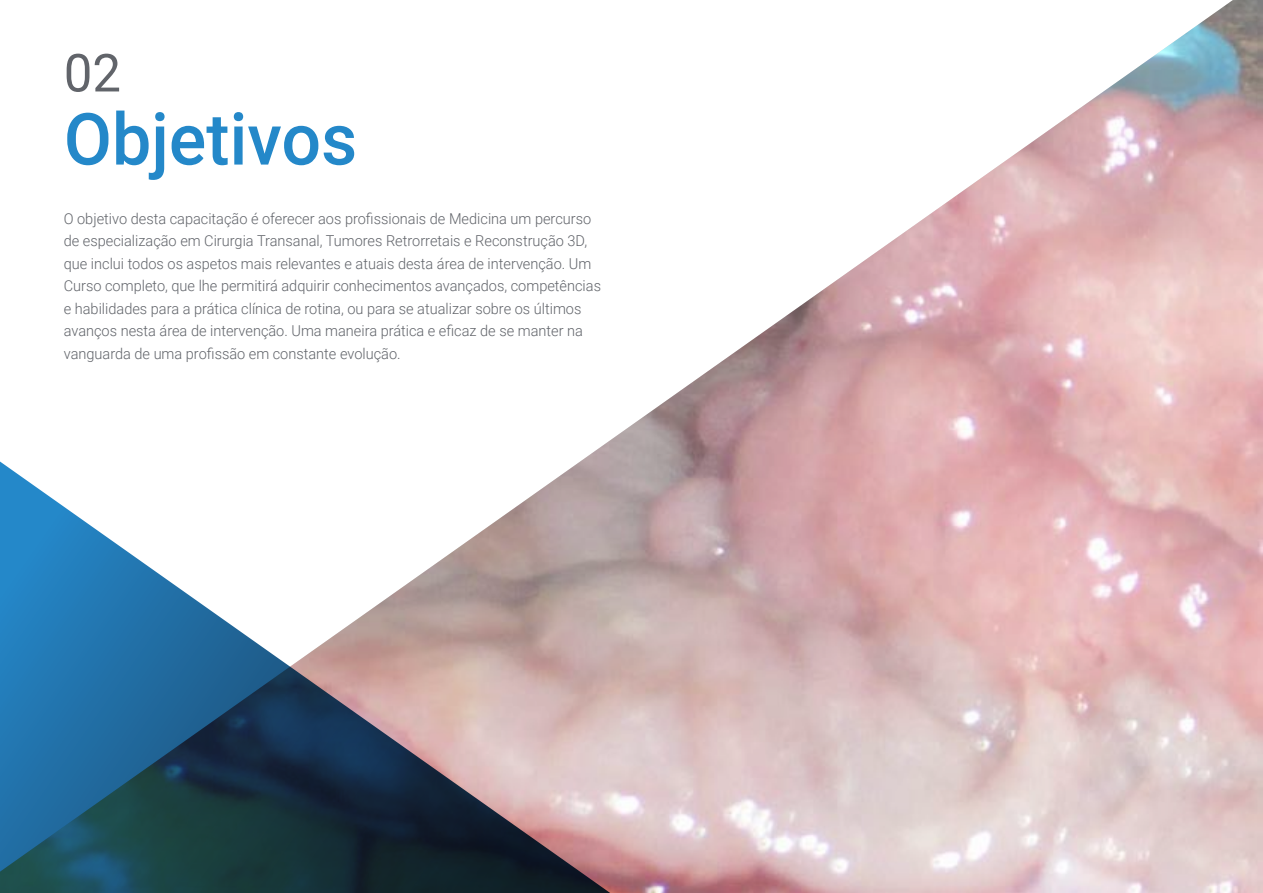
<style>
.page{position:relative;width:1263px;height:893px;background:#fff}
.page>*{position:absolute;margin:0;border:0;box-sizing:border-box;transform-origin:0 0}
.t1{font:500 72px "Roboto";color:#2488c9}
.t2{font:52.5px "Roboto";color:#61646a}
.t3{font:300 15px/22.5px "Roboto";color:#61646a}
</style>
<div class="page">
<img style="left:602px;top:0;width:661px;height:893px">
<svg style="left:0;top:446px;width:640px;height:447px"></svg>
<h2 class="t2" style="left:64px;top:36px;width:59px">02</h2>
<h1 class="t1" style="left:64px;top:89px;width:295px">Objetivos</h1>
<p class="t3" style="left:64px;top:207px;width:539px">O objetivo desta capacitação é oferecer aos profissionais de Medicina um percurso de especialização em Cirurgia Transanal, Tumores Retrorretais e Reconstrução 3D, que inclui todos os aspetos mais relevantes e atuais desta área de intervenção. Um Curso completo, que lhe permitirá adquirir conhecimentos avançados, competências e habilidades para a prática clínica de rotina, ou para se atualizar sobre os últimos avanços nesta área de intervenção. Uma maneira prática e eficaz de se manter na vanguarda de uma profissão em constante evolução.</p>
</div>
